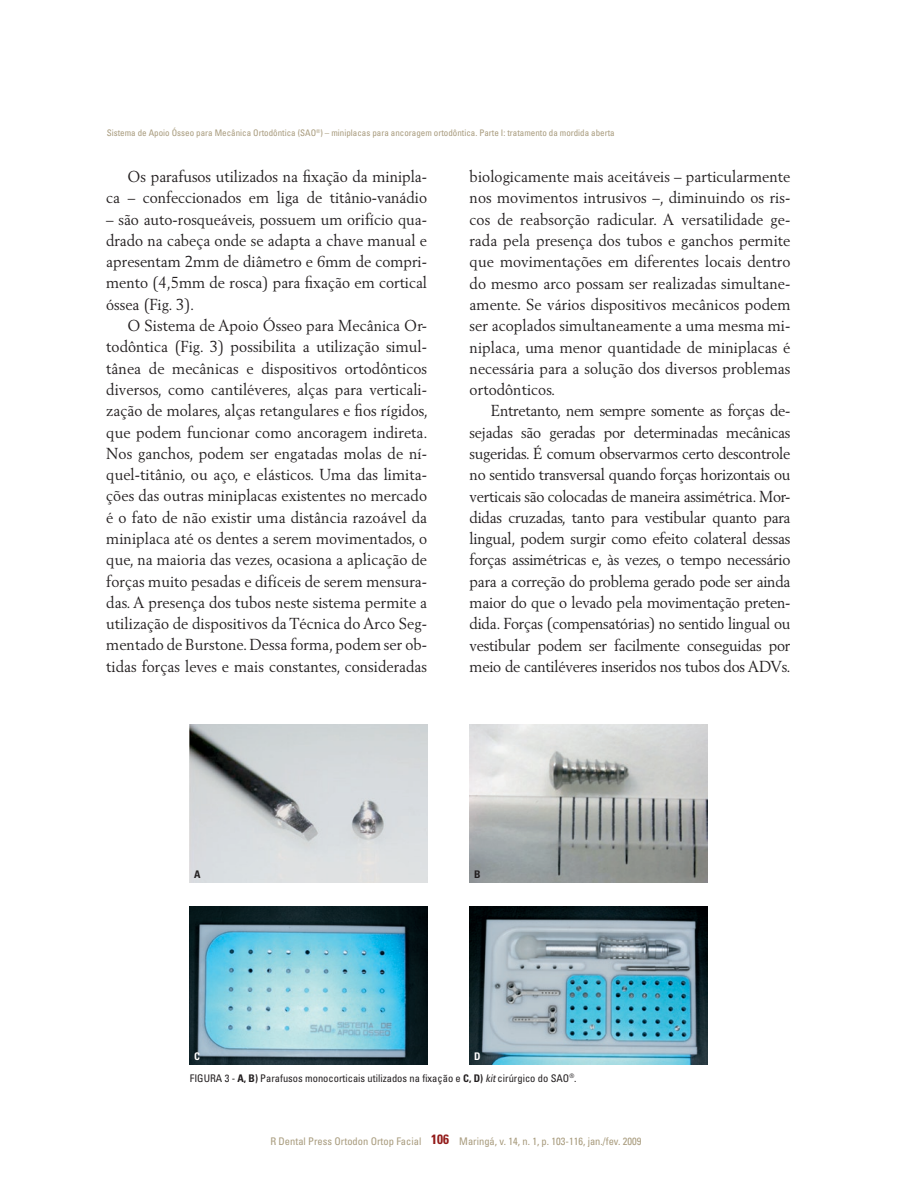
<style>
.page{position:relative;width:918px;height:1188px;background:#fff}
.page>*{position:absolute;margin:0;border:0;box-sizing:border-box;transform-origin:0 0}
.t1{font:15.75px/21.3px "Berling";color:#231f20;text-align:justify;scale:.95 1}
.t2{font:condensed 10.5px "Univers";color:#231f20}
.t3{font:condensed 10.5px "Univers";color:#a89b7d}
.t4{font:700 condensed 10.5px "Univers";color:#231f20}
.t5{font:700 condensed 10.5px "Univers";color:#fff}
.t6{font:condensed 9px "Univers";color:#a89b7d}
.s1{font-weight:700}
.s2{font-style:italic}
.s3{font-weight:700;font-size:13.5px;color:#931b1a}
</style>
<div class="page">
<img style="left:190px;top:907px;width:237px;height:158px">
<img style="left:190px;top:725px;width:237px;height:158px">
<img style="left:470px;top:907px;width:237px;height:158px">
<img style="left:470px;top:725px;width:237px;height:158px">
<p class="t6" style="left:107px;top:128px;width:510px">Sistema de Apoio Ósseo para Mecânica Ortodôntica (SAO<sup>®</sup>) – miniplacas para ancoragem ortodôntica. Parte I: tratamento da mordida aberta</p>
<p class="t1" style="left:106px;top:166px;width:339px;text-align:right">Os parafusos utilizados na fixação da minipla-<br>ca – confeccionados em liga de titânio-vanádio</p>
<p class="t1" style="left:106px;top:208px;width:339px">– são auto-rosqueáveis, possuem um orifício qua&shy;drado na cabeça onde se adapta a chave manual e apresentam 2mm de diâmetro e 6mm de compri&shy;mento (4,5mm de rosca) para fixação em cortical óssea (Fig. 3).</p>
<p class="t1" style="left:106px;top:315px;width:340px;text-indent:21px">O Sistema de Apoio Ósseo para Mecânica Or&shy;todôntica (Fig. 3) possibilita a utilização simul&shy;tânea de mecânicas e dispositivos ortodônticos diversos, como cantiléveres, alças para verticali&shy;zação de molares, alças retangulares e fios rígidos, que podem funcionar como ancoragem indireta.<br>Nos ganchos, podem ser engatadas molas de ní&shy;quel-titânio, ou aço, e elásticos. Uma das limita&shy;ções das outras miniplacas existentes no mercado é o fato de não existir uma distância razoável da miniplaca até os dentes a serem movimentados, o que, na maioria das vezes, ocasiona a aplicação de forças muito pesadas e difíceis de serem mensura&shy;das. A presença dos tubos neste sistema permite a utilização de dispositivos da Técnica do Arco Seg&shy;mentado de Burstone. Dessa forma, podem ser ob&shy;tidas forças leves e mais constantes, consideradas</p>
<p class="t1" style="left:470px;top:166px;width:339px">biologicamente mais aceitáveis – particularmente nos movimentos intrusivos –, diminuindo os ris&shy;cos de reabsorção radicular. A versatilidade ge&shy;rada pela presença dos tubos e ganchos permite que movimentações em diferentes locais dentro do mesmo arco possam ser realizadas simultane&shy;amente. Se vários dispositivos mecânicos podem ser acoplados simultaneamente a uma mesma mi&shy;niplaca, uma menor quantidade de miniplacas é necessária para a solução dos diversos problemas ortodônticos.</p>
<p class="t1" style="left:470px;top:400px;width:339px;text-indent:21px">Entretanto, nem sempre somente as forças de&shy;sejadas são geradas por determinadas mecânicas sugeridas. É comum observarmos certo descontrole no sentido transversal quando forças horizontais ou verticais são colocadas de maneira assimétrica. Mor&shy;didas cruzadas, tanto para vestibular quanto para lingual, podem surgir como efeito colateral dessas forças assimétricas e, às vezes, o tempo necessário para a correção do problema gerado pode ser ainda maior do que o levado pela movimentação preten&shy;dida. Forças (compensatórias) no sentido lingual ou vestibular podem ser facilmente conseguidas por meio de cantiléveres inseridos nos tubos dos ADVs.</p>
<p class="t4" style="left:194px;top:868px;width:8px">A</p>
<p class="t5" style="left:194px;top:1050px;width:7px">C</p>
<p class="t4" style="left:474px;top:868px;width:8px">B</p>
<p class="t5" style="left:474px;top:1050px;width:8px">D</p>
<p class="t2" style="left:190px;top:1071px;width:388px">FIGURA 3 - <span class="s1">A, B)</span> Parafusos monocorticais utilizados na fixação e <span class="s1">C, D)</span> <span class="s2">kit</span>cirúrgico do SAO<sup>®</sup>.</p>
<p class="t3" style="left:270px;top:1134px;width:373px">R Dental Press Ortodon Ortop Facial <span class="s3">106</span> Maringá, v. 14, n. 1, p. 103-116, jan./fev. 2009</p>
</div>
